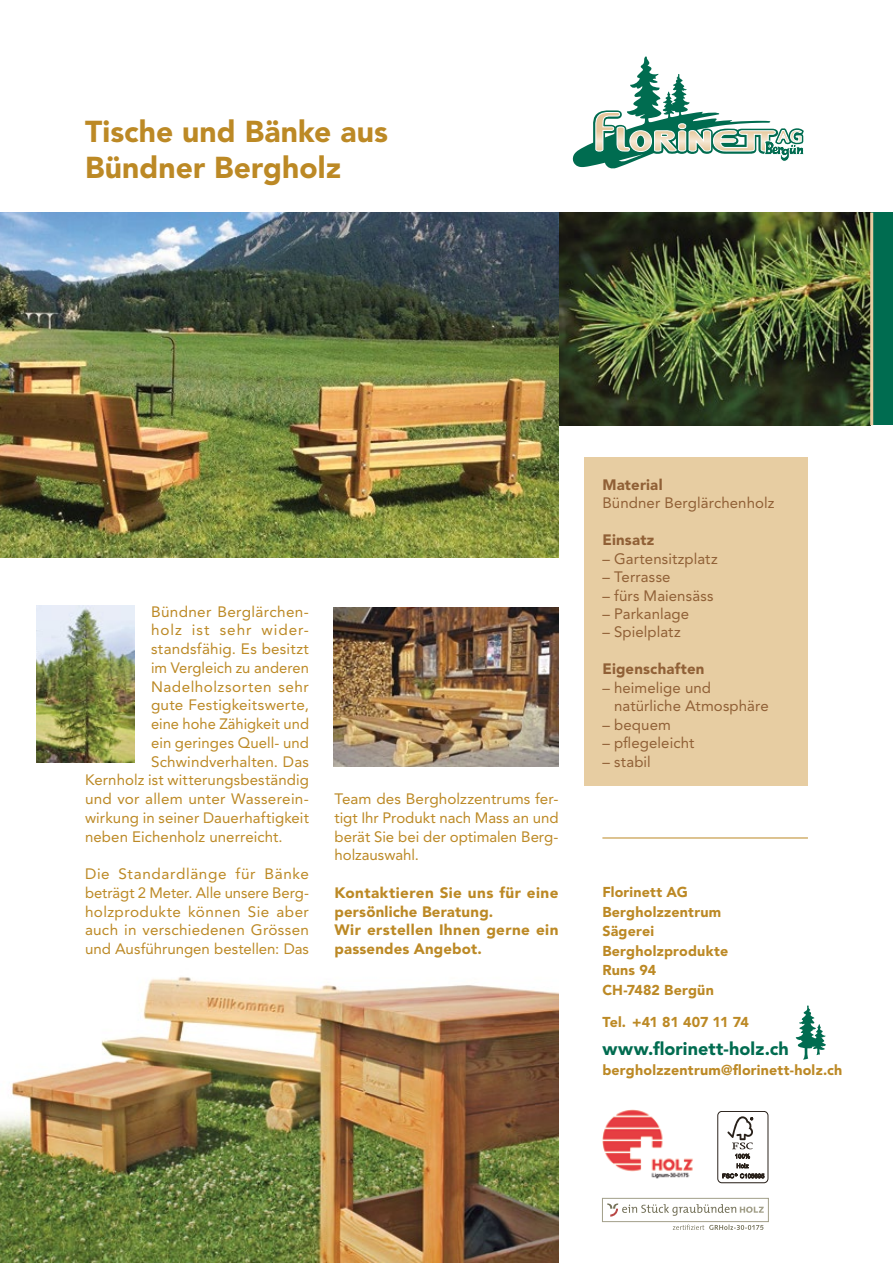
<style>
.page{position:relative;width:893px;height:1263px;background:#fff}
.page>*{position:absolute;margin:0;border:0;box-sizing:border-box;transform-origin:0 0}
.t1{font:900 30px/36px "Avenir";letter-spacing:.005em;color:#bc8925}
.t2{font:900 18px "Avenir";letter-spacing:.01em;color:#006c50}
.t3{font:15px/18.8px "Avenir";letter-spacing:.01em;color:#bc8925;text-align:justify}
.t4{font:15px/18.5px "Avenir";letter-spacing:.005em;color:#906036}
.t5{font:900 15px/18.8px "Avenir";letter-spacing:.02em;color:#bc8925}
.t6{font:900 15px "Avenir";letter-spacing:.01em;color:#906036}
.t7{font:15px "Avenir";letter-spacing:.035em;color:#bc8925}
.t8{font:15px "Avenir";letter-spacing:.06em;color:#bc8925}
.t9{font:900 14.25px/19.5px "Avenir";letter-spacing:.015em;color:#bc8925}
.t10{font:900 14.25px "Avenir";letter-spacing:-.03em;color:#bc8925}
</style>
<div class="page">
<img style="left:558px;top:213px;width:312px;height:212px">
<img style="left:0;top:977px;width:558px;height:286px">
<img style="left:0;top:213px;width:558px;height:344px">
<div style="left:584px;top:457px;width:224px;height:328px;background:#e7cda2"></div>
<svg style="left:573px;top:56px;width:231px;height:113px"></svg>
<div style="left:872px;top:213px;width:21px;height:212px;background:#006c50"></div>
<hr style="left:870px;top:213px;width:3px;height:212px;background:#e7cda2">
<hr style="left:602px;top:838px;width:206px;height:1px;background:#bc8925">
<svg style="left:795px;top:1005px;width:31px;height:55px"></svg>
<img style="left:333px;top:607px;width:225px;height:159px">
<img style="left:36px;top:605px;width:98px;height:157px">
<div style="left:717px;top:1111px;width:51px;height:72px;border:1px solid #29211a;border-radius:4px"></div>
<svg style="left:722px;top:1116px;width:42px;height:62px"></svg>
<img style="left:602px;top:1109px;width:91px;height:70px">
<svg style="left:607px;top:1203px;width:157px;height:13px"></svg>
<img style="left:685px;top:1224px;width:78px;height:6px">
<div style="left:602px;top:1198px;width:167px;height:24px;border:1px solid #a29f89"></div>
<h1 class="t1" style="left:85px;top:113px;width:305px">Tische und Bänke aus<br>Bündner Bergholz</h1>
<p class="t3" style="left:151px;top:602px;width:159px">Bündner Berglärchen-</p>
<p class="t8" style="left:151px;top:621px;width:159px">holz ist sehr wider-</p>
<p class="t3" style="left:151px;top:639px;width:159px">standsfähig. Es besitzt</p>
<p class="t3" style="left:151px;top:658px;width:159px">im Vergleich zu anderen</p>
<p class="t7" style="left:151px;top:678px;width:159px">Nadelholzsorten sehr</p>
<p class="t3" style="left:151px;top:696px;width:159px">gute Festigkeitswerte,</p>
<p class="t3" style="left:151px;top:714px;width:159px">eine hohe Zähigkeit und</p>
<p class="t3" style="left:151px;top:733px;width:159px">ein geringes Quell- und</p>
<p class="t3" style="left:151px;top:752px;width:159px">Schwindverhalten. Das</p>
<p class="t3" style="left:85px;top:771px;width:225px">Kernholz ist witterungsbeständig</p>
<p class="t3" style="left:85px;top:789px;width:225px">und vor allem unter Wasserein-</p>
<p class="t3" style="left:85px;top:808px;width:225px">wirkung in seiner Dauerhaftigkeit</p>
<p class="t3" style="left:85px;top:827px;width:199px">neben Eichenholz unerreicht.</p>
<p class="t3" style="left:85px;top:864px;width:225px">Die Standardlänge für Bänke beträgt 2 Meter. Alle unsere Berg&shy;holzprodukte können Sie aber auch in verschiedenen Grössen und Ausführungen bestellen: Das</p>
<p class="t3" style="left:334px;top:789px;width:225px">Team des Bergholzzentrums fer&shy;tigt Ihr Produkt nach Mass an und berät Sie bei der optimalen Berg&shy;holzauswahl.</p>
<p class="t5" style="left:334px;top:883px;width:225px">Kontaktieren Sie uns für eine persönliche Beratung.<br>Wir erstellen Ihnen gerne ein passendes Angebot.</p>
<p class="t6" style="left:602px;top:475px;width:62px">Material</p>
<p class="t4" style="left:602px;top:494px;width:174px">Bündner Berglärchenholz</p>
<p class="t6" style="left:602px;top:531px;width:54px">Einsatz</p>
<p class="t4" style="left:602px;top:549px;width:117px">– Gartensitzplatz</p>
<p class="t4" style="left:602px;top:568px;width:70px">– Terrasse</p>
<p class="t4" style="left:602px;top:586px;width:113px">– fürs Maiensäss</p>
<p class="t4" style="left:602px;top:605px;width:88px">– Parkanlage</p>
<p class="t4" style="left:602px;top:623px;width:80px">– Spielplatz</p>
<p class="t6" style="left:602px;top:660px;width:104px">Eigenschaften</p>
<p class="t4" style="left:614px;top:678px;width:156px;text-indent:-12px">– heimelige und natürliche Atmosphäre</p>
<p class="t4" style="left:602px;top:715px;width:70px">– bequem</p>
<p class="t4" style="left:602px;top:734px;width:94px">– pflegeleicht</p>
<p class="t4" style="left:602px;top:752px;width:50px">– stabil</p>
<p class="t9" style="left:602px;top:883px;width:127px">Florinett AG<br>Bergholzzentrum<br>Sägerei<br>Bergholzprodukte<br>Runs 94<br>CH-7482 Bergün</p>
<p class="t10" style="left:602px;top:1014px;width:148px">Tel. +41 81 407 11 74</p>
<p class="t2" style="left:602px;top:1038px;width:188px">www.florinett-holz.ch</p>
<p class="t9" style="left:602px;top:1060px;width:242px">bergholzzentrum@florinett-holz.ch</p>
</div>
